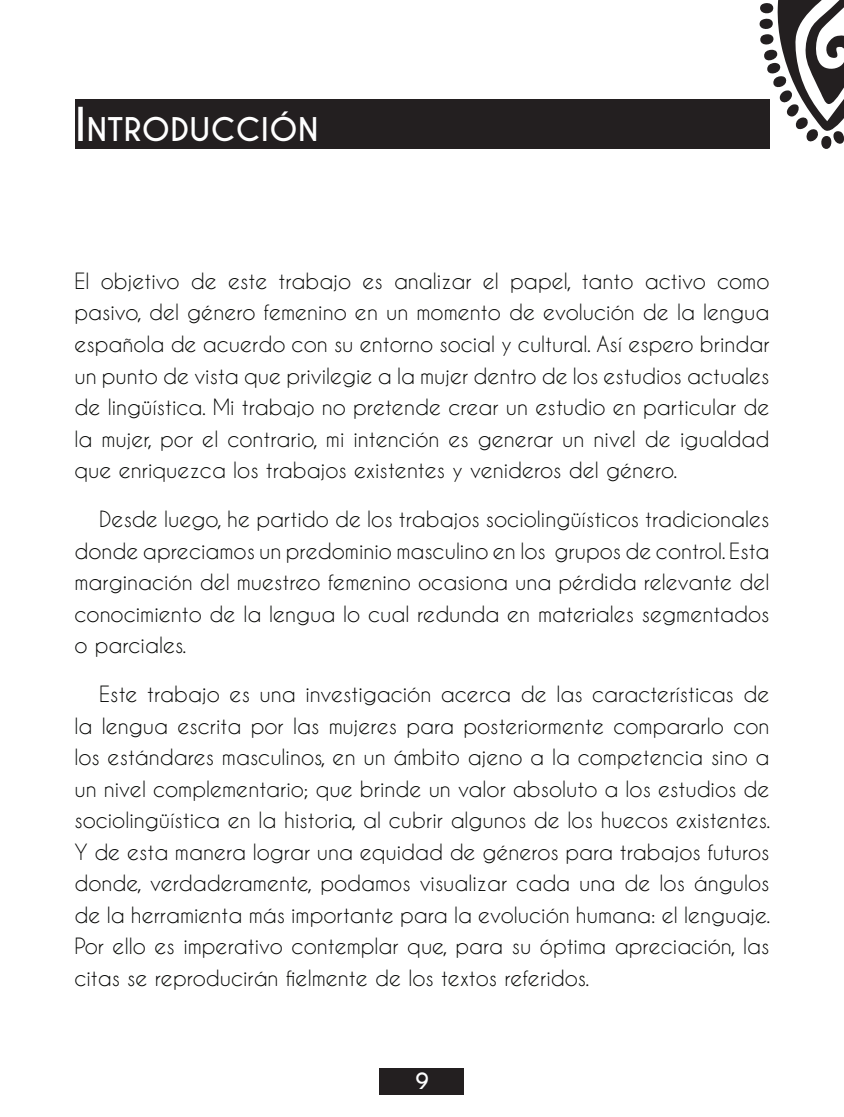
<style>
.page{position:relative;width:844px;height:1117px;background:#fff}
.page>*{position:absolute;margin:0;border:0;box-sizing:border-box;transform-origin:0 0}
.t1{font:700 30.62px "Caviar Dreams";letter-spacing:.015em;color:#fff}
.t2{font:21px/31.5px "Caviar Dreams";color:#040503;text-align:justify}
.t3{font:700 21px "Caviar Dreams";color:#fff}
.s1{font-size:43.75px}
</style>
<div class="page">
<div style="left:379px;top:1067px;width:85px;height:27px;background:#231f20"></div>
<svg style="left:759px;top:0;width:84px;height:149px"></svg>
<div style="left:75px;top:99px;width:694px;height:50px;background:#231f20"></div>
<h1 class="t1" style="left:75px;top:111px;width:245px"><span class="s1">I</span> NTRODUCCIÓN</h1>
<p class="t2" style="left:74px;top:265px;width:696px">El objetivo de este trabajo es analizar el papel, tanto activo como pasivo, del género femenino en un momento de evolución de la lengua española de acuerdo con su entorno social y cultural. Así espero brindar un punto de vista que privilegie a la mujer dentro de los estudios actuales de lingüística. Mi trabajo no pretende crear un estudio en particular de la mujer, por el contrario, mi intención es generar un nivel de igualdad que enriquezca los trabajos existentes y venideros del género.</p>
<p class="t2" style="left:74px;top:503px;width:696px;text-indent:25px">Desde luego, he partido de los trabajos sociolingüísticos tradicionales donde apreciamos un predominio masculino en los grupos de control. Esta marginación del muestreo femenino ocasiona una pérdida relevante del conocimiento de la lengua lo cual redunda en materiales segmentados o parciales.</p>
<p class="t2" style="left:74px;top:678px;width:697px;text-indent:25px">Este trabajo es una investigación acerca de las características de la lengua escrita por las mujeres para posteriormente compararlo con los estándares masculinos, en un ámbito ajeno a la competencia sino a un nivel complementario; que brinde un valor absoluto a los estudios de sociolingüística en la historia, al cubrir algunos de los huecos existentes.<br>Y de esta manera lograr una equidad de géneros para trabajos futuros donde, verdaderamente, podamos visualizar cada una de los ángulos de la herramienta más importante para la evolución humana: el lenguaje.<br>Por ello es imperativo contemplar que, para su óptima apreciación, las citas se reproducirán fielmente de los textos referidos.</p>
<p class="t3" style="left:415px;top:1067px;width:15px">9</p>
</div>
